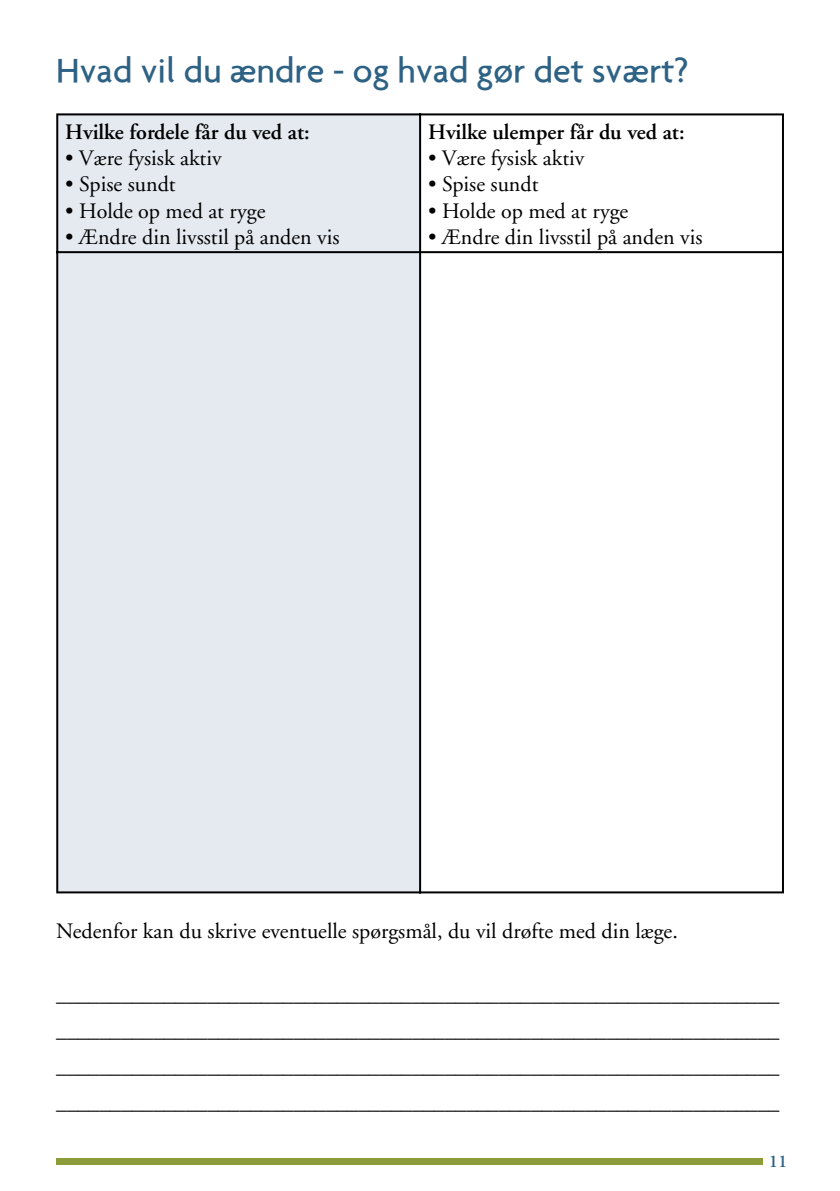
<style>
.page{position:relative;width:840px;height:1191px;background:#fff}
.page>*{position:absolute;margin:0;border:0;box-sizing:border-box;transform-origin:0 0}
.t1{font:500 36px "Agenda";color:#2d6285}
.t2{font:22px/36px "Adobe Garamond";color:#000;text-align:justify}
.t3{font:600 22px "Adobe Garamond";color:#000}
.t4{font:600 18px "Adobe Garamond";color:#2d6285}
</style>
<div class="page">
<div style="left:56px;top:1158px;width:706px;height:6px;background:#8c9c39"></div>
<div style="left:57px;top:113px;width:362px;height:779px;background:#e4eaf0"></div>
<hr style="left:56px;top:113px;width:363px;height:2px;background:#000">
<hr style="left:56px;top:115px;width:2px;height:136px;background:#000">
<hr style="left:421px;top:113px;width:362px;height:2px;background:#000">
<hr style="left:419px;top:113px;width:2px;height:138px;background:#000">
<hr style="left:781px;top:115px;width:2px;height:136px;background:#000">
<hr style="left:56px;top:251px;width:365px;height:2px;background:#000">
<hr style="left:56px;top:253px;width:2px;height:638px;background:#000">
<hr style="left:421px;top:251px;width:362px;height:2px;background:#000">
<hr style="left:419px;top:253px;width:2px;height:640px;background:#000">
<hr style="left:781px;top:253px;width:2px;height:638px;background:#000">
<hr style="left:56px;top:891px;width:363px;height:2px;background:#000">
<hr style="left:421px;top:891px;width:362px;height:2px;background:#000">
<h1 class="t1" style="left:56px;top:49px;width:633px">Hvad vil du ændre - og hvad gør det svært?</h1>
<p class="t3" style="left:65px;top:119px;width:246px">Hvilke fordele får du ved at:</p>
<p class="t2" style="left:65px;top:140px;width:158px">• Være fysisk aktiv</p>
<p class="t2" style="left:65px;top:167px;width:112px">• Spise sundt</p>
<p class="t2" style="left:65px;top:193px;width:201px">• Holde op med at ryge</p>
<p class="t2" style="left:65px;top:220px;width:276px">• Ændre din livsstil på anden vis</p>
<p class="t3" style="left:428px;top:119px;width:258px">Hvilke ulemper får du ved at:</p>
<p class="t2" style="left:428px;top:140px;width:158px">• Være fysisk aktiv</p>
<p class="t2" style="left:428px;top:167px;width:112px">• Spise sundt</p>
<p class="t2" style="left:428px;top:193px;width:201px">• Holde op med at ryge</p>
<p class="t2" style="left:428px;top:220px;width:276px">• Ændre din livsstil på anden vis</p>
<p class="t2" style="left:56px;top:913px;width:622px">Nedenfor kan du skrive eventuelle spørgsmål, du vil drøfte med din læge.</p>
<p class="t2" style="left:56px;top:976px;width:724px">___________________________________________________________________ ___________________________________________________________________ ___________________________________________________________________ ___________________________________________________________________</p>
<p class="t4" style="left:768px;top:1151px;width:20px">11</p>
</div>
